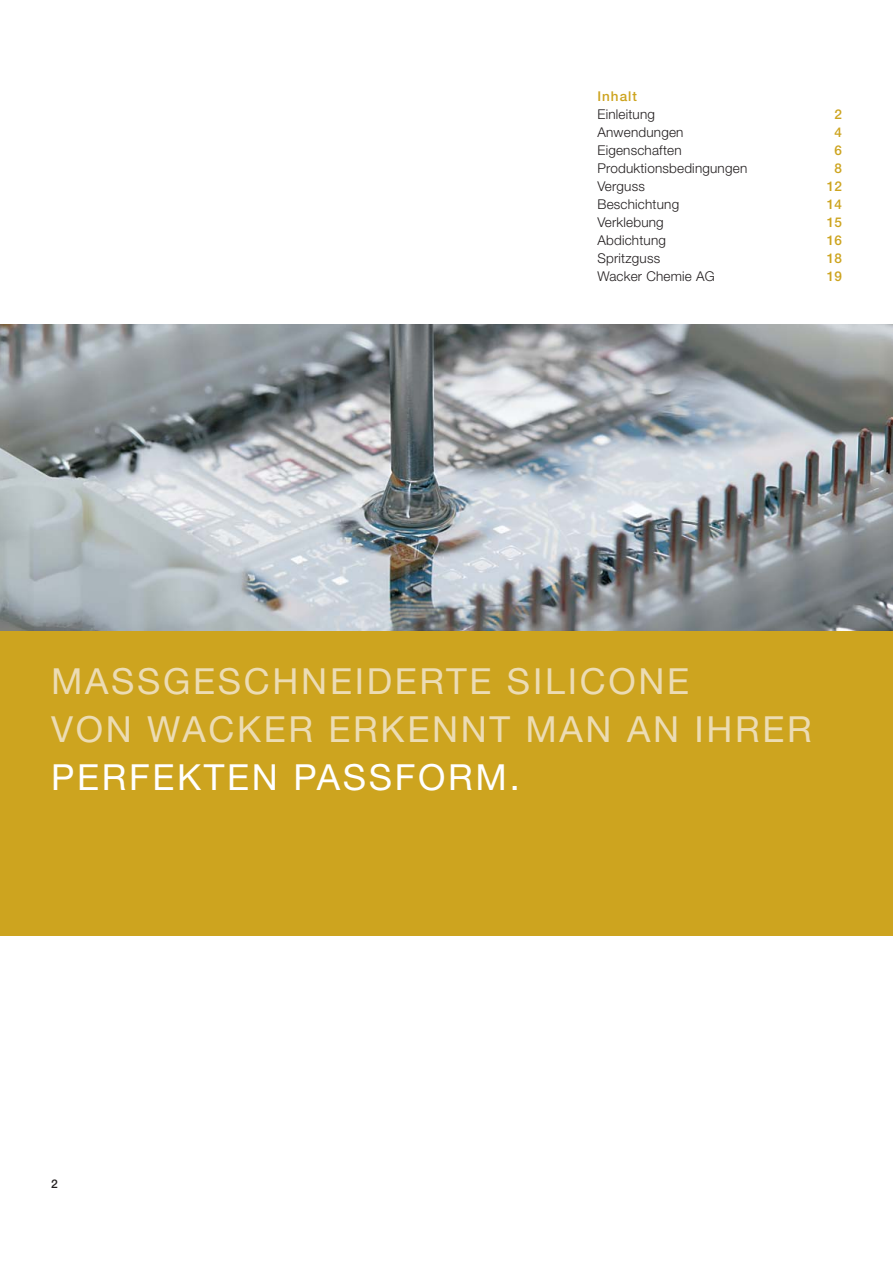
<style>
.page{position:relative;width:893px;height:1263px;background:#fff}
.page>*{position:absolute;margin:0;border:0;box-sizing:border-box;transform-origin:0 0}
.t1{font:36px/48px "Helvetica Neue";letter-spacing:.075em;color:#ecdcb4}
.t2{font:36px "Helvetica Neue";letter-spacing:.075em;color:#fff}
.t3{font:300 13.5px "Helvetica Neue";letter-spacing:.015em;color:#231f20}
.t4{font:500 13.5px "Helvetica Neue";letter-spacing:.015em;color:#cda41f}
.t5{font:500 12px "Helvetica Neue";color:#231f20}
</style>
<div class="page">
<div style="left:0;top:630px;width:892px;height:306px;background:#cda41f"></div>
<img style="left:0;top:324px;width:892px;height:306px">
<p class="t4" style="left:597px;top:91px;width:41px">Inhalt</p>
<p class="t3" style="left:597px;top:109px;width:59px">Einleitung</p>
<p class="t4" style="left:834px;top:109px;width:9px">2</p>
<p class="t3" style="left:597px;top:127px;width:88px">Anwendungen</p>
<p class="t4" style="left:834px;top:127px;width:9px">4</p>
<p class="t3" style="left:597px;top:145px;width:86px">Eigenschaften</p>
<p class="t4" style="left:834px;top:145px;width:9px">6</p>
<p class="t3" style="left:597px;top:163px;width:151px">Produktionsbedingungen</p>
<p class="t4" style="left:834px;top:163px;width:9px">8</p>
<p class="t3" style="left:597px;top:181px;width:49px">Verguss</p>
<p class="t4" style="left:826px;top:181px;width:17px">12</p>
<p class="t3" style="left:597px;top:199px;width:83px">Beschichtung</p>
<p class="t4" style="left:826px;top:199px;width:17px">14</p>
<p class="t3" style="left:597px;top:217px;width:68px">Verklebung</p>
<p class="t4" style="left:826px;top:217px;width:17px">15</p>
<p class="t3" style="left:597px;top:235px;width:70px">Abdichtung</p>
<p class="t4" style="left:826px;top:235px;width:17px">16</p>
<p class="t3" style="left:597px;top:253px;width:64px">Spritzguss</p>
<p class="t4" style="left:826px;top:253px;width:17px">18</p>
<p class="t3" style="left:597px;top:271px;width:119px">Wacker Chemie AG</p>
<p class="t4" style="left:826px;top:271px;width:17px">19</p>
<h1 class="t1" style="left:51px;top:661px;width:762px">MASSGESCHNEIDERTE SILICONE<br>VON WACKER ERKENNT MAN AN IHRER</h1>
<h1 class="t2" style="left:51px;top:765px;width:470px">PERFEKTEN PASSFORM.</h1>
<p class="t5" style="left:51px;top:1179px;width:8px">2</p>
</div>
